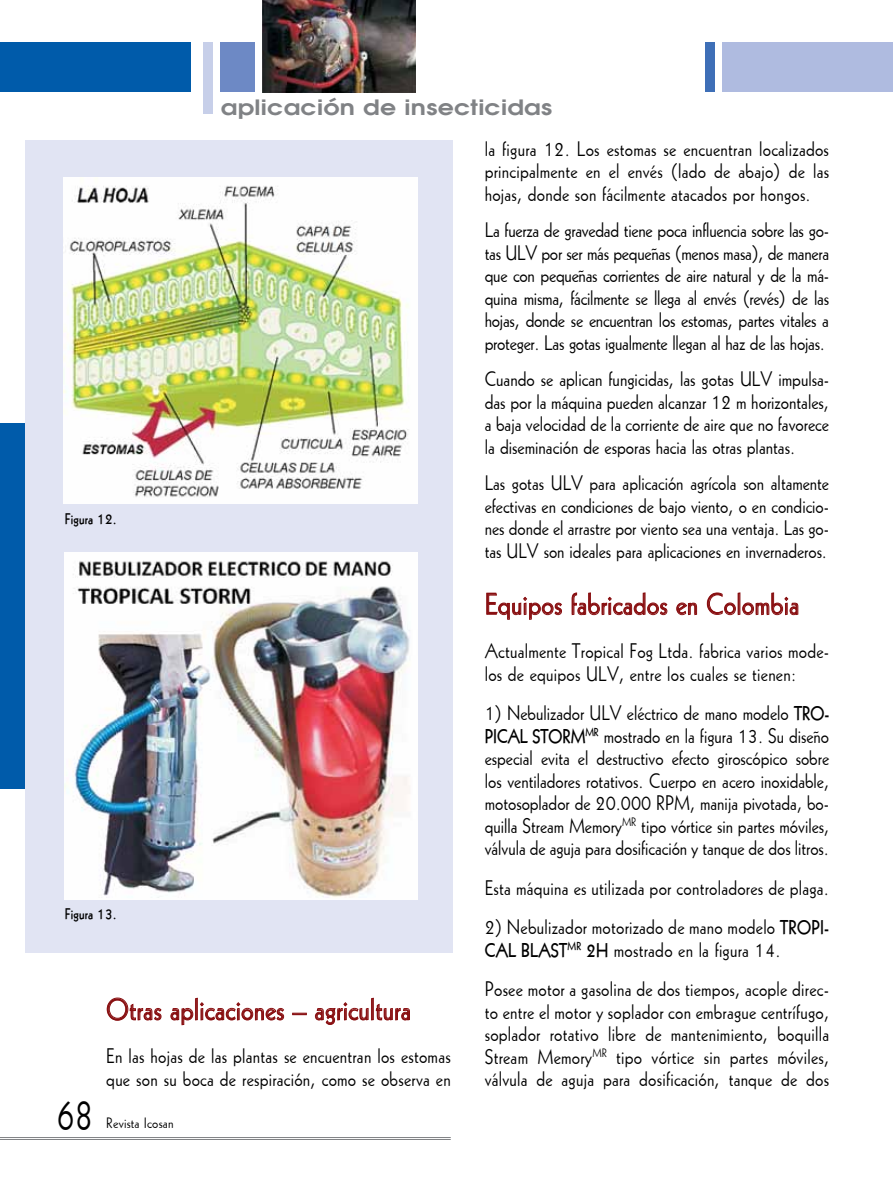
<style>
.page{position:relative;width:893px;height:1191px;background:#fff}
.page>*{position:absolute;margin:0;border:0;box-sizing:border-box;transform-origin:0 0}
.t1{font:45px "Geo 112 Thin Normal";color:#000}
.t2{font:30px "Geo 112 Thin Normal";letter-spacing:.01em;color:#880e10;scale:1.25 1}
.t3{font:21px/22.5px "Geo 112 Thin Normal";letter-spacing:.01em;color:#000;text-align:justify;scale:1.2 1}
.t4{font:21px/22.5px "Geo 112 Thin Normal";letter-spacing:.01em;color:#000;text-align:justify;scale:1.19 1}
.t5{font:700 21px "Avian";letter-spacing:.01em;color:#808285;scale:1.2 1}
.t6{font:100 15px "Geo 112";letter-spacing:.01em;color:#000;scale:1.25 1}
.t7{font:15px "Geo 112 Thin Normal";letter-spacing:.01em;color:#000;scale:1.25 1}
.s1{font-family:"Geo 112";font-weight:100;font-size:19.5px}
</style>
<div class="page">
<hr style="left:0;top:1139px;width:451px;height:1px;background:#808285">
<hr style="left:0;top:1137px;width:451px;height:1px;background:#808285">
<div style="left:0;top:42px;width:190px;height:50px;background:#005baa"></div>
<div style="left:204px;top:42px;width:9px;height:72px;background:#c7cfe9"></div>
<div style="left:705px;top:42px;width:10px;height:50px;background:#3e6fb7"></div>
<div style="left:221px;top:42px;width:34px;height:50px;background:#6d89c5"></div>
<div style="left:722px;top:42px;width:171px;height:50px;background:#afbbe0"></div>
<div style="left:0;top:423px;width:43px;height:365px;background:#005baa"></div>
<svg style="left:486px;top:592px;width:76px;height:28px"></svg>
<svg style="left:571px;top:592px;width:97px;height:23px"></svg>
<svg style="left:676px;top:602px;width:21px;height:13px"></svg>
<svg style="left:707px;top:592px;width:29px;height:23px"></svg>
<svg style="left:742px;top:592px;width:57px;height:23px"></svg>
<div style="left:25px;top:140px;width:427px;height:812px;background:#e1e4f3"></div>
<img style="left:63px;top:177px;width:354px;height:326px">
<img style="left:65px;top:553px;width:352px;height:346px">
<svg style="left:107px;top:997px;width:55px;height:24px"></svg>
<div style="left:195px;top:998px;width:3px;height:22px;border:1px solid #880e10"></div>
<svg style="left:170px;top:1001px;width:114px;height:24px"></svg>
<div style="left:292px;top:1012px;width:15px;height:3px;border:1px solid #880e10"></div>
<svg style="left:315px;top:1002px;width:54px;height:23px"></svg>
<div style="left:371px;top:998px;width:3px;height:22px;border:1px solid #880e10"></div>
<svg style="left:376px;top:1003px;width:34px;height:17px"></svg>
<img style="left:263px;top:0;width:153px;height:92px">
<p class="t5" style="left:221px;top:92px;width:278px">aplicación de insecticidas</p>
<p class="t3" style="left:485px;top:134px;width:288px">la figura 12. Los estomas se encuentran localizados principalmente en el envés (lado de abajo) de las hojas, donde son fácilmente atacados por hongos.</p>
<p class="t3" style="left:485px;top:215px;width:289px">La fuerza de gravedad tiene poca influencia sobre las go&shy;tas ULV por ser más pequeñas (menos masa), de manera que con pequeñas corrientes de aire natural y de la má&shy;quina misma, fácilmente se llega al envés (revés) de las hojas, donde se encuentran los estomas, partes vitales a proteger. Las gotas igualmente llegan al haz de las hojas.</p>
<p class="t3" style="left:485px;top:364px;width:288px">Cuando se aplican fungicidas, las gotas ULV impulsa&shy;das por la máquina pueden alcanzar 12 m horizontales, a baja velocidad de la corriente de aire que no favorece la diseminación de esporas hacia las otras plantas.</p>
<p class="t4" style="left:485px;top:468px;width:291px">Las gotas ULV para aplicación agrícola son altamente efectivas en condiciones de bajo viento, o en condicio&shy;nes donde el arrastre por viento sea una ventaja. Las go&shy;tas ULV son ideales para aplicaciones en invernaderos.</p>
<h2 class="t2" style="left:485px;top:577px;width:253px">Equipos fabricados en Colombia</h2>
<p class="t3" style="left:485px;top:636px;width:289px">Actualmente Tropical Fog Ltda. fabrica varios mode&shy;los de equipos ULV, entre los cuales se tienen:</p>
<p class="t4" style="left:485px;top:698px;width:291px">1) Nebulizador ULV eléctrico de mano modelo <span class="s1">TRO-PICAL STORM</span><sup>MR</sup> mostrado en la figura 13. Su diseño especial evita el destructivo efecto giroscópico sobre los ventiladores rotativos. Cuerpo en acero inoxidable, motosoplador de 20.000 RPM, manija pivotada, bo&shy;quilla Stream Memory<sup>MR</sup> tipo vórtice sin partes móviles, válvula de aguja para dosificación y tanque de dos litros.</p>
<p class="t3" style="left:485px;top:872px;width:288px">Esta máquina es utilizada por controladores de plaga.</p>
<p class="t3" style="left:485px;top:912px;width:289px">2) Nebulizador motorizado de mano modelo <span class="s1">TROPI-<br>CAL BLAST</span><sup>MR</sup> <span class="s1">2H</span> mostrado en la figura 14.</p>
<p class="t3" style="left:485px;top:974px;width:289px">Posee motor a gasolina de dos tiempos, acople direc&shy;to entre el motor y soplador con embrague centrífugo, soplador rotativo libre de mantenimiento, boquilla Stream Memory<sup>MR</sup> tipo vórtice sin partes móviles, válvula de aguja para dosificación, tanque de dos</p>
<p class="t6" style="left:65px;top:505px;width:43px">Figura 12.</p>
<p class="t6" style="left:65px;top:900px;width:43px">Figura 13.</p>
<h2 class="t2" style="left:106px;top:982px;width:245px">Otras aplicaciones – agricultura</h2>
<p class="t3" style="left:106px;top:1041px;width:289px">En las hojas de las plantas se encuentran los estomas que son su boca de respiración, como se observa en</p>
<h1 class="t1" style="left:57px;top:1073px;width:38px">68</h1>
<p class="t7" style="left:106px;top:1109px;width:55px">Revista Icosan</p>
</div>
